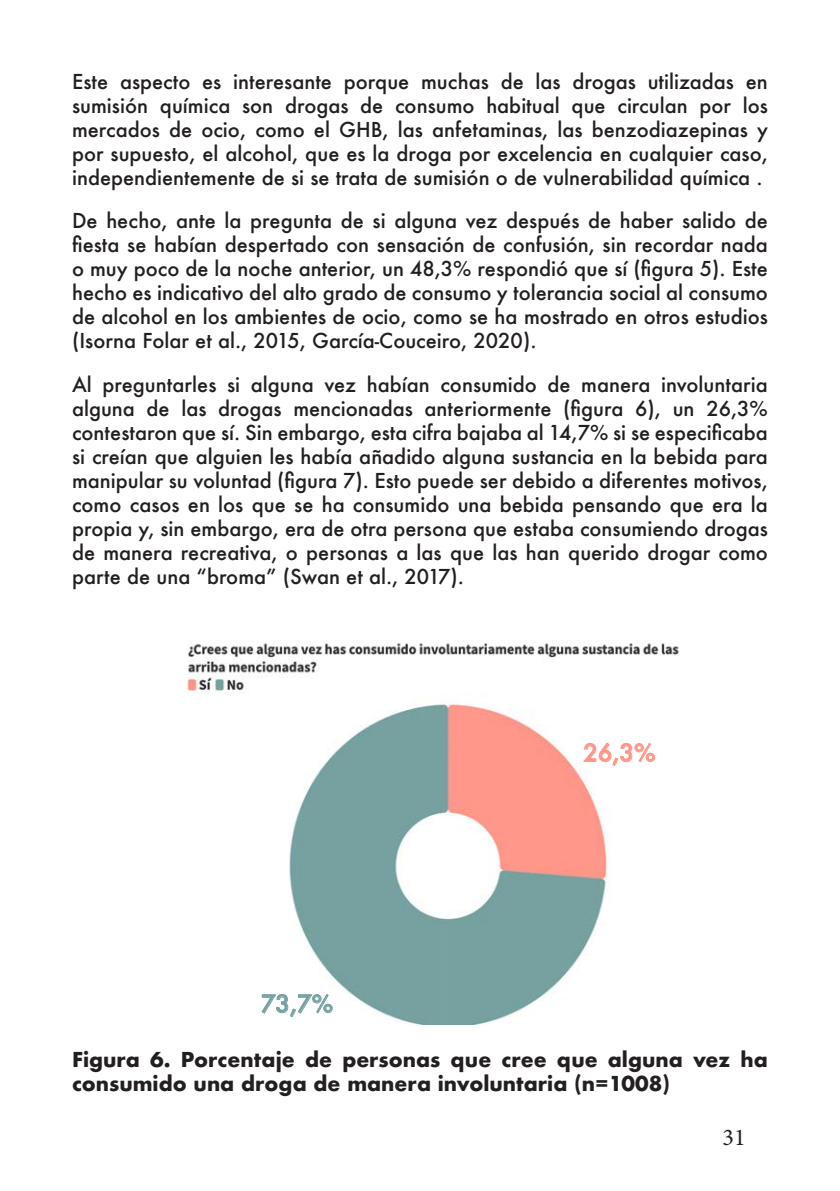
<style>
.page{position:relative;width:840px;height:1191px;background:#fff}
.page>*{position:absolute;margin:0;border:0;box-sizing:border-box;transform-origin:0 0}
.t1{font:24px "Minion Pro";color:#231f20}
.t2{font:500 23.4px "Futura";color:#ff9688}
.t3{font:500 23.4px "Futura";color:#75a2a1}
.t4{font:500 20px/24px "Futura";color:#231f20;text-align:justify}
.t5{font:700 20px/24px "Futura";color:#231f20}
</style>
<div class="page">
<img style="left:186px;top:642px;width:493px;height:382px">
<p class="t4" style="left:72px;top:69px;width:697px">Este aspecto es interesante porque muchas de las drogas utilizadas en sumisión química son drogas de consumo habitual que circulan por los mercados de ocio, como el GHB, las anfetaminas, las benzodiazepinas y por supuesto, el alcohol, que es la droga por excelencia en cualquier caso, independientemente de si se trata de sumisión o de vulnerabilidad química .</p>
<p class="t4" style="left:72px;top:209px;width:697px">De hecho, ante la pregunta de si alguna vez después de haber salido de fiesta se habían despertado con sensación de confusión, sin recordar nada o muy poco de la noche anterior, un 48,3% respondió que sí (figura 5). Este hecho es indicativo del alto grado de consumo y tolerancia social al consumo de alcohol en los ambientes de ocio, como se ha mostrado en otros estudios (Isorna Folar et al., 2015, García-Couceiro, 2020).</p>
<p class="t4" style="left:72px;top:372px;width:697px">Al preguntarles si alguna vez habían consumido de manera involuntaria alguna de las drogas mencionadas anteriormente (figura 6), un 26,3% contestaron que sí. Sin embargo, esta cifra bajaba al 14,7% si se especificaba si creían que alguien les había añadido alguna sustancia en la bebida para manipular su voluntad (figura 7). Esto puede ser debido a diferentes motivos, como casos en los que se ha consumido una bebida pensando que era la propia y, sin embargo, era de otra persona que estaba consumiendo drogas de manera recreativa, o personas a las que las han querido drogar como parte de una “broma” (Swan et al., 2017).</p>
<p class="t3" style="left:261px;top:987px;width:73px">73,7%</p>
<p class="t2" style="left:583px;top:736px;width:73px">26,3%</p>
<p class="t5" style="left:72px;top:1047px;width:697px">Figura 6. Porcentaje de personas que cree que alguna vez ha consumido una droga de manera involuntaria (n=1008)</p>
<p class="t1" style="left:722px;top:1121px;width:25px">31</p>
</div>
